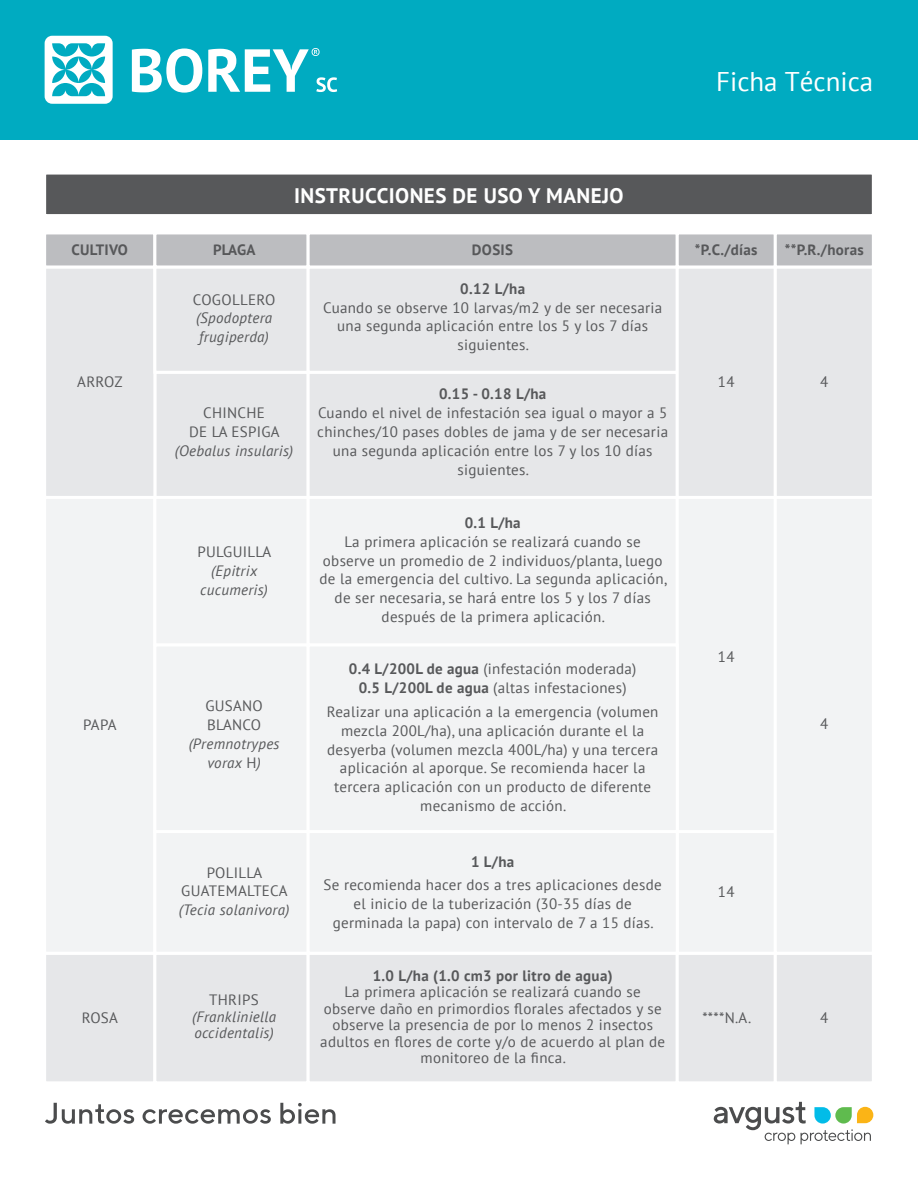
<style>
.page{position:relative;width:918px;height:1188px;background:#fff}
.page>*{position:absolute;margin:0;border:0;box-sizing:border-box;transform-origin:0 0}
.t1{font:27px "PT Sans";color:#fff}
.t2{font:700 21px "PT Sans";letter-spacing:.02em;color:#fff}
.t3{font:15px/18.8px "PT Sans";letter-spacing:.02em;color:#57585a;text-align:center}
.t4{font:italic 15px/18.8px "PT Sans";letter-spacing:.02em;color:#57585a}
.t5{font:700 15px "PT Sans";letter-spacing:.02em;color:#57585a}
.s1{font-style:normal}
.s2{font-weight:700}
</style>
<div class="page">
<div style="left:153px;top:371px;width:157px;height:128px;background:#e6e7e9;border:3px solid #fff"></div>
<div style="left:307px;top:371px;width:372px;height:128px;background:#e6e7e9;border:3px solid #fff"></div>
<div style="left:43px;top:952px;width:113px;height:132px;background:#e6e7e9;border:3px solid #fff"></div>
<div style="left:153px;top:952px;width:157px;height:132px;background:#e6e7e9;border:3px solid #fff"></div>
<div style="left:307px;top:952px;width:372px;height:132px;background:#e6e7e9;border:3px solid #fff"></div>
<div style="left:676px;top:952px;width:101px;height:132px;background:#e6e7e9;border:3px solid #fff"></div>
<div style="left:774px;top:952px;width:101px;height:132px;background:#e6e7e9;border:3px solid #fff"></div>
<div style="left:43px;top:265px;width:113px;height:234px;background:#e6e7e9;border:3px solid #fff"></div>
<div style="left:153px;top:265px;width:157px;height:109px;background:#e6e7e9;border:3px solid #fff"></div>
<div style="left:307px;top:265px;width:372px;height:109px;background:#e6e7e9;border:3px solid #fff"></div>
<div style="left:676px;top:265px;width:101px;height:234px;background:#e6e7e9;border:3px solid #fff"></div>
<div style="left:774px;top:265px;width:101px;height:234px;background:#e6e7e9;border:3px solid #fff"></div>
<div style="left:43px;top:496px;width:113px;height:459px;background:#f2f3f4;border:3px solid #fff"></div>
<div style="left:153px;top:496px;width:157px;height:151px;background:#f2f3f4;border:3px solid #fff"></div>
<div style="left:307px;top:496px;width:372px;height:151px;background:#f2f3f4;border:3px solid #fff"></div>
<div style="left:676px;top:496px;width:101px;height:337px;background:#f2f3f4;border:3px solid #fff"></div>
<div style="left:676px;top:830px;width:101px;height:125px;background:#f2f3f4;border:3px solid #fff"></div>
<div style="left:774px;top:496px;width:101px;height:459px;background:#f2f3f4;border:3px solid #fff"></div>
<div style="left:153px;top:644px;width:157px;height:189px;background:#f2f3f4;border:3px solid #fff"></div>
<div style="left:307px;top:644px;width:372px;height:189px;background:#f2f3f4;border:3px solid #fff"></div>
<div style="left:153px;top:830px;width:157px;height:125px;background:#f2f3f4;border:3px solid #fff"></div>
<div style="left:307px;top:830px;width:372px;height:125px;background:#f2f3f4;border:3px solid #fff"></div>
<div style="left:0;top:0;width:918px;height:139px;background:#00abc1"></div>
<div style="left:46px;top:174px;width:826px;height:41px;background:#57585a"></div>
<svg style="left:45px;top:36px;width:68px;height:68px"></svg>
<svg style="left:132px;top:48px;width:70px;height:45px"></svg>
<svg style="left:208px;top:48px;width:129px;height:44px"></svg>
<div style="left:43px;top:231px;width:113px;height:37px;background:#bcbdc0;border:3px solid #fff"></div>
<div style="left:153px;top:231px;width:157px;height:37px;background:#bcbdc0;border:3px solid #fff"></div>
<div style="left:307px;top:231px;width:372px;height:37px;background:#bcbdc0;border:3px solid #fff"></div>
<div style="left:676px;top:231px;width:101px;height:37px;background:#bcbdc0;border:3px solid #fff"></div>
<div style="left:774px;top:231px;width:101px;height:37px;background:#bcbdc0;border:3px solid #fff"></div>
<svg style="left:714px;top:1102px;width:159px;height:42px"></svg>
<svg style="left:45px;top:1103px;width:89px;height:21px"></svg>
<svg style="left:143px;top:1109px;width:128px;height:15px"></svg>
<svg style="left:280px;top:1103px;width:56px;height:21px"></svg>
<h2 class="t2" style="left:294px;top:181px;width:331px">INSTRUCCIONES DE USO Y MANEJO</h2>
<h1 class="t1" style="left:716px;top:64px;width:159px">Ficha Técnica</h1>
<p class="t5" style="left:71px;top:240px;width:58px">CULTIVO</p>
<p class="t5" style="left:213px;top:240px;width:44px">PLAGA</p>
<p class="t5" style="left:472px;top:240px;width:43px">DOSIS</p>
<p class="t5" style="left:695px;top:240px;width:64px">*P.C./días</p>
<p class="t5" style="left:785px;top:240px;width:81px">**P.R./horas</p>
<p class="t3" style="left:193px;top:290px;width:84px">COGOLLERO</p>
<p class="t4" style="left:196px;top:308px;width:78px">(Spodoptera frugiperda)</p>
<p class="t5" style="left:460px;top:279px;width:66px">0.12 L/ha</p>
<p class="t3" style="left:323px;top:298px;width:341px">Cuando se observe 10 larvas/m2 y de ser necesaria una segunda aplicación entre los 5 y los 7 días siguientes.</p>
<p class="t3" style="left:77px;top:372px;width:47px">ARROZ</p>
<p class="t3" style="left:718px;top:372px;width:18px">14</p>
<p class="t3" style="left:820px;top:372px;width:10px">4</p>
<p class="t5" style="left:439px;top:384px;width:109px">0.15 - 0.18 L/ha</p>
<p class="t3" style="left:317px;top:403px;width:352px">Cuando el nivel de infestación sea igual o mayor a 5 chinches/10 pases dobles de jama y de ser necesaria una segunda aplicación entre los 7 y los 10 días siguientes.</p>
<p class="t3" style="left:189px;top:403px;width:92px">CHINCHE<br>DE LA ESPIGA</p>
<p class="t4" style="left:175px;top:441px;width:120px">(Oebalus insularis)</p>
<p class="t3" style="left:83px;top:715px;width:35px">PAPA</p>
<p class="t3" style="left:198px;top:542px;width:75px">PULGUILLA</p>
<p class="t4" style="left:200px;top:561px;width:69px;text-align:center">(Epitrix cucumeris)</p>
<p class="t3" style="left:205px;top:696px;width:59px;text-align:left">GUSANO<br>BLANCO</p>
<p class="t4" style="left:189px;top:734px;width:92px;text-align:center">(Premnotrypes vorax <span class="s1">H</span>)</p>
<p class="t3" style="left:181px;top:863px;width:108px">POLILLA<br>GUATEMALTECA</p>
<p class="t4" style="left:179px;top:900px;width:112px">(Tecia solanivora)</p>
<p class="t5" style="left:465px;top:513px;width:58px">0.1 L/ha</p>
<p class="t3" style="left:320px;top:532px;width:349px">La primera aplicación se realizará cuando se observe un promedio de 2 individuos/planta, luego de la emergencia del cultivo. La segunda aplicación, de ser necesaria, se hará entre los 5 y los 7 días después de la primera aplicación.</p>
<p class="t3" style="left:349px;top:659px;width:289px"><span class="s2">0.4 L/200L de agua</span> (infestación moderada)<br><span class="s2">0.5 L/200L de agua</span> (altas infestaciones)</p>
<p class="t3" style="left:327px;top:702px;width:333px">Realizar una aplicación a la emergencia (volumen mezcla 200L/ha), una aplicación durante el la desyerba (volumen mezcla 400L/ha) y una tercera aplicación al aporque. Se recomienda hacer la tercera aplicación con un producto de diferente mecanismo de acción.</p>
<p class="t5" style="left:471px;top:851px;width:45px">1 L/ha</p>
<p class="t3" style="left:324px;top:875px;width:340px">Se recomienda hacer dos a tres aplicaciones desde el inicio de la tuberización (30-35 días de germinada la papa) con intervalo de 7 a 15 días.</p>
<p class="t3" style="left:718px;top:647px;width:18px">14</p>
<p class="t3" style="left:718px;top:882px;width:18px">14</p>
<p class="t3" style="left:820px;top:714px;width:10px">4</p>
<p class="t5" style="left:373px;top:966px;width:241px">1.0 L/ha (1.0 cm3 por litro de agua)</p>
<p class="t3" style="left:320px;top:983px;width:346px;line-height:16.5px">La primera aplicación se realizará cuando se observe daño en primordios florales afectados y se observe la presencia de por lo menos 2 insectos adultos en flores de corte y/o de acuerdo al plan de monitoreo de la finca.</p>
<p class="t3" style="left:209px;top:990px;width:51px">THRIPS</p>
<p class="t4" style="left:192px;top:1008px;width:86px;line-height:16.5px">(Frankliniella occidentalis)</p>
<p class="t3" style="left:82px;top:1008px;width:38px">ROSA</p>
<p class="t3" style="left:702px;top:1008px;width:50px">****N.A.</p>
<p class="t3" style="left:820px;top:1008px;width:10px">4</p>
</div>
